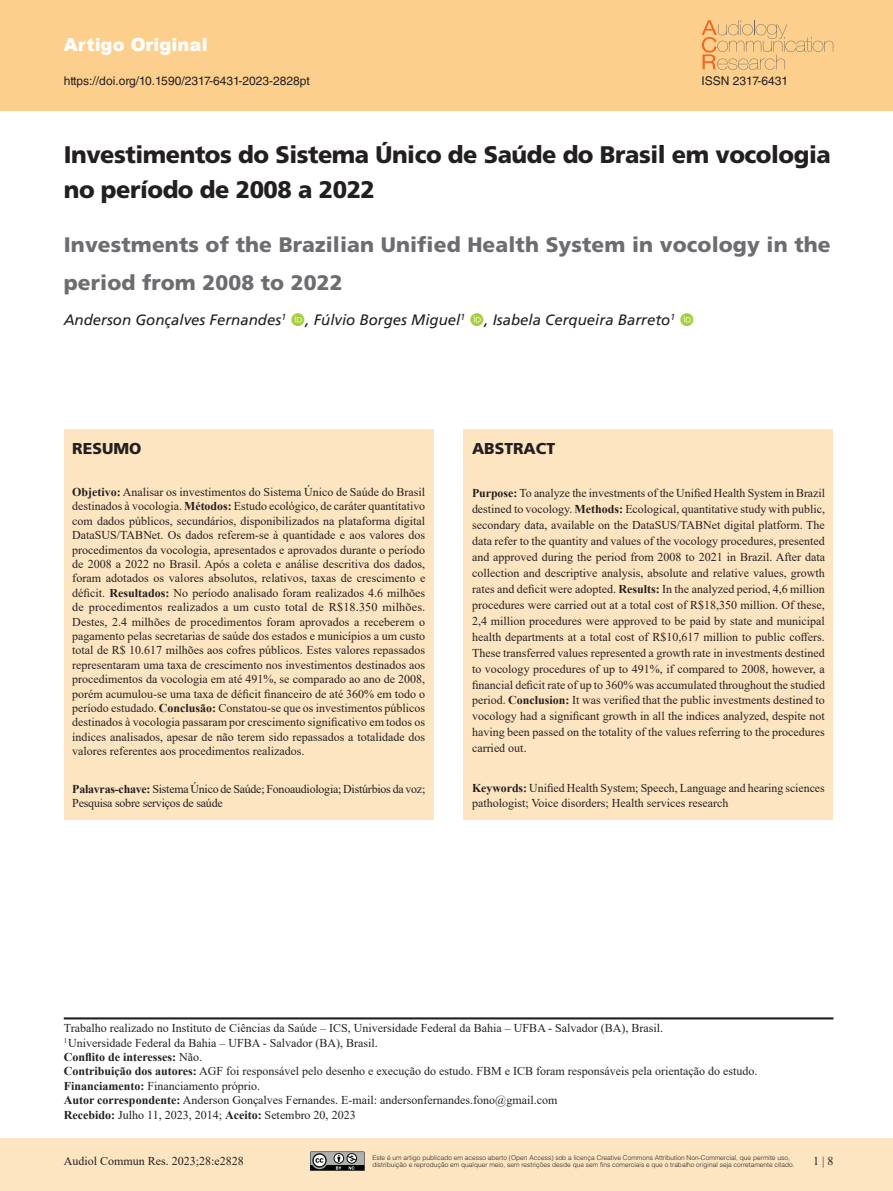
<style>
.page{position:relative;width:893px;height:1191px;background:#fff}
.page>*{position:absolute;margin:0;border:0;box-sizing:border-box;transform-origin:0 0}
.ArticleTitle{font:900 24px/34.5px "Frutiger LT Std";letter-spacing:-.02em;color:#231f20}
.ArticleTitle-Trans1{font:900 21px/37.5px "Frutiger LT Std";letter-spacing:.005em;color:#6c6d70}
.t1{font:900 18px "Arial";color:#fff}
.AbstractTitle-Trans1{font:900 15.75px "Frutiger LT Std";color:#231f20}
.AbstractTitle{font:900 15.75px "Frutiger LT Std";color:#231f20}
.Authors{font:italic 15px "Frutiger LT";color:#231f20}
.Abstract{font:12px/14.4px "Times New Roman";color:#231f20;text-align:justify}
.Abstract-Trans1{font:12px/15.9px "Times New Roman";color:#231f20;text-align:justify}
.fnAuthor-notesContri{font:12px "Times New Roman";color:#231f20}
.Keywords-Trans1{font:12px/15.9px "Times New Roman";color:#231f20}
.fnArticleOther{font:12px "Times New Roman";color:#231f20}
.Keywords{font:12px/14.4px "Times New Roman";letter-spacing:-.02em;color:#231f20}
.Correspondence{font:12px "Times New Roman";color:#231f20}
.t2{font:12px "Helvetica LT Std";color:#231f20}
.Affiliations{font:12px "Times New Roman";color:#231f20}
.History{font:12px "Times New Roman";color:#231f20}
.fnSupported-by{font:12px "Times New Roman";color:#231f20}
.fnConflict{font:700 12px "Times New Roman";color:#231f20}
.t3{font:300 6.6px/7.9px "Helvetica LT Std";color:#231f20}
.s1{font-weight:700}
.s2{font-weight:400}
</style>
<div class="page">
<div style="left:0;top:0;width:893px;height:111px;background:#fdcf8c"></div>
<svg style="left:702px;top:20px;width:131px;height:50px"></svg>
<div style="left:0;top:1138px;width:893px;height:53px;background:#fee5c1"></div>
<svg style="left:310px;top:1151px;width:55px;height:20px"></svg>
<div style="left:64px;top:429px;width:370px;height:391px;background:#fee5c1"></div>
<div style="left:463px;top:429px;width:370px;height:391px;background:#fee5c1"></div>
<hr style="left:64px;top:1017px;width:769px;height:2px;background:#231f20">
<h3 class="t1" style="left:64px;top:32px;width:145px">Artigo Original</h3>
<p class="t2" style="left:64px;top:74px;width:248px">https://doi.org/10.1590/2317-6431-2023-2828pt</p>
<p class="t2" style="left:701px;top:74px;width:88px">ISSN 2317-6431</p>
<p class="ArticleTitle" style="left:64px;top:138px;width:768px">Investimentos do Sistema Único de Saúde do Brasil em vocologia no período de 2008 a 2022</p>
<p class="ArticleTitle-Trans1" style="left:64px;top:226px;width:768px">Investments of the Brazilian Unified Health System in vocology in the period from 2008 to 2022</p>
<p class="Authors" style="left:64px;top:311px;width:224px">Anderson Gonçalves Fernandes<sup>1</sup></p>
<p class="Authors" style="left:305px;top:311px;width:161px">, Fúlvio Borges Miguel<sup>1</sup></p>
<p class="Authors" style="left:484px;top:311px;width:192px">, Isabela Cerqueira Barreto<sup>1</sup></p>
<p class="AbstractTitle" style="left:72px;top:439px;width:71px">RESUMO</p>
<p class="Abstract" style="left:72px;top:484px;width:355px"><span class="s1">Objetivo:</span> Analisar os investimentos do Sistema Único de Saúde do Brasil destinados à vocologia. <span class="s1">Métodos:</span> Estudo ecológico, de caráter quantitativo com dados públicos, secundários, disponibilizados na plataforma digital DataSUS/TABNet. Os dados referem-se à quantidade e aos valores dos procedimentos da vocologia, apresentados e aprovados durante o período de 2008 a 2022 no Brasil. Após a coleta e análise descritiva dos dados, foram adotados os valores absolutos, relativos, taxas de crescimento e déficit. <span class="s1">Resultados:</span> No período analisado foram realizados 4.6 milhões de procedimentos realizados a um custo total de R$18.350 milhões.<br>Destes, 2.4 milhões de procedimentos foram aprovados a receberem o pagamento pelas secretarias de saúde dos estados e municípios a um custo total de R$ 10.617 milhões aos cofres públicos. Estes valores repassados representaram uma taxa de crescimento nos investimentos destinados aos procedimentos da vocologia em até 491%, se comparado ao ano de 2008, porém acumulou-se uma taxa de déficit financeiro de até 360% em todo o período estudado. <span class="s1">Conclusão:</span> Constatou-se que os investimentos públicos destinados à vocologia passaram por crescimento significativo em todos os índices analisados, apesar de não terem sido repassados a totalidade dos valores referentes aos procedimentos realizados.</p>
<p class="Keywords" style="left:72px;top:781px;width:355px"><span class="s1">Palavras-chave:</span> Sistema Único de Saúde; Fonoaudiologia; Distúrbios da voz;<br>Pesquisa sobre serviços de saúde</p>
<p class="AbstractTitle-Trans1" style="left:472px;top:439px;width:85px">ABSTRACT</p>
<p class="Abstract-Trans1" style="left:472px;top:485px;width:354px"><span class="s1">Purpose:</span> To analyze the investments of the Unified Health System in Brazil destined to vocology. <span class="s1">Methods:</span> Ecological, quantitative study with public, secondary data, available on the DataSUS/TABNet digital platform. The data refer to the quantity and values of the vocology procedures, presented and approved during the period from 2008 to 2021 in Brazil. After data collection and descriptive analysis, absolute and relative values, growth rates and deficit were adopted. <span class="s1">Results:</span> In the analyzed period, 4,6 million procedures were carried out at a total cost of R$18,350 million. Of these, 2,4 million procedures were approved to be paid by state and municipal health departments at a total cost of R$10,617 million to public coffers.<br>These transferred values represented a growth rate in investments destined to vocology procedures of up to 491%, if compared to 2008, however, a financial deficit rate of up to 360% was accumulated throughout the studied period. <span class="s1">Conclusion:</span> It was verified that the public investments destined to vocology had a significant growth in all the indices analyzed, despite not having been passed on the totality of the values referring to the procedures carried out.</p>
<p class="Keywords-Trans1" style="left:472px;top:779px;width:354px"><span class="s1">Keywords:</span> Unified Health System; Speech, Language and hearing sciences pathologist; Voice disorders; Health services research</p>
<p class="fnArticleOther" style="left:64px;top:1019px;width:601px">Trabalho realizado no Instituto de Ciências da Saúde – ICS, Universidade Federal da Bahia – UFBA - Salvador (BA), Brasil.</p>
<p class="Affiliations" style="left:64px;top:1034px;width:315px"><sup>1</sup>Universidade Federal da Bahia – UFBA - Salvador (BA), Brasil.</p>
<p class="fnConflict" style="left:64px;top:1048px;width:140px">Conflito de interesses: <span class="s2">Não.</span></p>
<p class="fnAuthor-notesContri" style="left:64px;top:1063px;width:695px"><span class="s1">Contribuição dos autores:</span> AGF foi responsável pelo desenho e execução do estudo. FBM e ICB foram responsáveis pela orientação do estudo.</p>
<p class="fnSupported-by" style="left:64px;top:1077px;width:198px"><span class="s1">Financiamento:</span> Financiamento próprio.</p>
<p class="Correspondence" style="left:64px;top:1091px;width:495px"><span class="s1">Autor correspondente:</span> Anderson Gonçalves Fernandes. E-mail: andersonfernandes.fono@gmail.com</p>
<p class="History" style="left:64px;top:1106px;width:293px"><span class="s1">Recebido:</span> Julho 11, 2023, 2014; <span class="s1">Aceito:</span> Setembro 20, 2023</p>
<p class="t3" style="left:372px;top:1153px;width:424px">Este é um artigo publicado em acesso aberto (Open Access) sob a licença Creative Commons Attribution Non-Commercial, que permite uso, distribuição e reprodução em qualquer meio, sem restrições desde que sem fins comerciais e que o trabalho original seja corretamente citado.</p>
<p class="Abstract" style="left:64px;top:1153px;width:182px">Audiol Commun Res. 2023;28:e2828</p>
<p class="Abstract" style="left:813px;top:1153px;width:22px">1 | 8</p>
</div>
